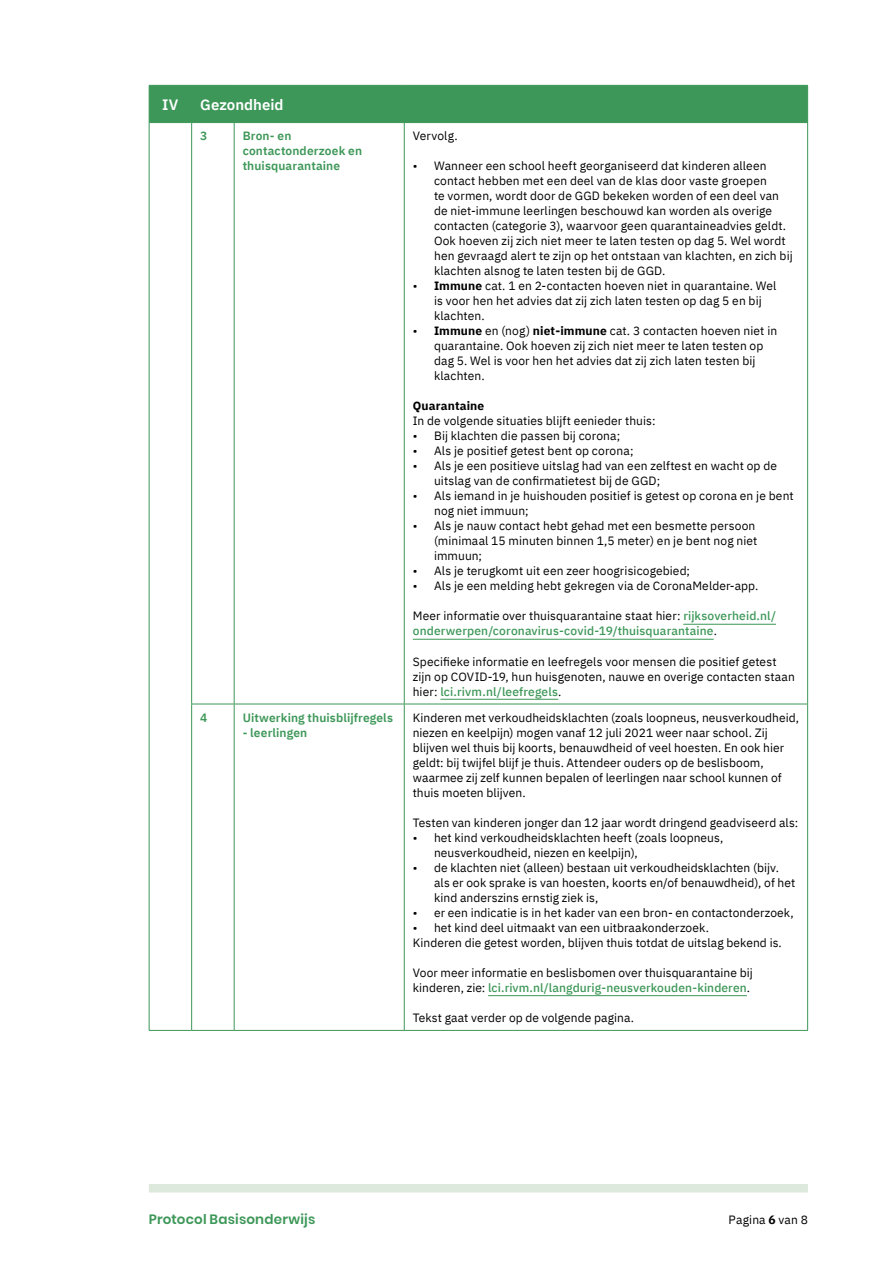
<style>
.page{position:relative;width:893px;height:1263px;background:#fff}
.page>*{position:absolute;margin:0;border:0;box-sizing:border-box;transform-origin:0 0}
.t1{font:600 15px "IBM Plex Sans";color:#fff}
.t2{font:600 13.5px "Poppins";letter-spacing:.015em;color:#3d9758}
.t3{font:12px/15px "IBM Plex Sans";letter-spacing:.005em;color:#000}
.t4{font:500 12px/15px "IBM Plex Sans";letter-spacing:.01em;color:#3d9758}
.t5{font:600 12px/15px "IBM Plex Sans";letter-spacing:.01em;color:#3d9758}
.t6{font:700 12px "IBM Plex Sans";letter-spacing:.01em;color:#000}
.s1{font-weight:700}
.s2{font-weight:400;color:#000}
.s3{font-weight:500;color:#3d9758}
</style>
<div class="page">
<div style="left:149px;top:1184px;width:659px;height:8px;background:#dde9dc"></div>
<div style="left:150px;top:86px;width:657px;height:36px;background:#3d9758"></div>
<hr style="left:149px;top:85px;width:43px;height:1px;background:#3d9758">
<hr style="left:149px;top:86px;width:1px;height:36px;background:#3d9758">
<hr style="left:192px;top:85px;width:42px;height:1px;background:#3d9758">
<hr style="left:191px;top:86px;width:1px;height:36px;background:#3d9758">
<hr style="left:234px;top:85px;width:170px;height:1px;background:#3d9758">
<hr style="left:404px;top:85px;width:404px;height:1px;background:#3d9758">
<hr style="left:807px;top:86px;width:1px;height:36px;background:#3d9758">
<hr style="left:149px;top:122px;width:43px;height:1px;background:#3d9758">
<hr style="left:149px;top:123px;width:1px;height:581px;background:#3d9758">
<hr style="left:149px;top:704px;width:1px;height:326px;background:#3d9758">
<hr style="left:149px;top:1030px;width:43px;height:1px;background:#3d9758">
<hr style="left:192px;top:122px;width:42px;height:1px;background:#3d9758">
<hr style="left:191px;top:123px;width:1px;height:581px;background:#3d9758">
<hr style="left:234px;top:122px;width:170px;height:1px;background:#3d9758">
<hr style="left:234px;top:123px;width:1px;height:581px;background:#3d9758">
<hr style="left:404px;top:122px;width:404px;height:1px;background:#3d9758">
<hr style="left:404px;top:123px;width:1px;height:581px;background:#3d9758">
<hr style="left:807px;top:123px;width:1px;height:581px;background:#3d9758">
<hr style="left:191px;top:704px;width:43px;height:1px;background:#3d9758">
<hr style="left:191px;top:704px;width:1px;height:326px;background:#3d9758">
<hr style="left:234px;top:704px;width:170px;height:1px;background:#3d9758">
<hr style="left:234px;top:704px;width:1px;height:326px;background:#3d9758">
<hr style="left:404px;top:704px;width:404px;height:1px;background:#3d9758">
<hr style="left:404px;top:704px;width:1px;height:326px;background:#3d9758">
<hr style="left:807px;top:704px;width:1px;height:326px;background:#3d9758">
<hr style="left:192px;top:1030px;width:42px;height:1px;background:#3d9758">
<hr style="left:234px;top:1030px;width:170px;height:1px;background:#3d9758">
<hr style="left:404px;top:1030px;width:404px;height:1px;background:#3d9758">
<hr style="left:683px;top:624px;width:93px;height:1px;background:#3d9758">
<hr style="left:413px;top:639px;width:301px;height:1px;background:#3d9758">
<hr style="left:440px;top:699px;width:118px;height:1px;background:#3d9758">
<hr style="left:488px;top:995px;width:259px;height:1px;background:#3d9758">
<p class="t1" style="left:162px;top:93px;width:18px">IV</p>
<p class="t1" style="left:200px;top:93px;width:85px">Gezondheid</p>
<p class="t5" style="left:200px;top:128px;width:9px">3</p>
<p class="t5" style="left:243px;top:128px;width:121px">Bron- en contactonderzoek en thuisquarantaine</p>
<p class="t3" style="left:413px;top:128px;width:46px">Vervolg.</p>
<p class="t3" style="left:434px;top:158px;width:360px;text-indent:-21px">• Wanneer een school heeft georganiseerd dat kinderen alleen contact hebben met een deel van de klas door vaste groepen<br>te vormen, wordt door de GGD bekeken worden of een deel van de niet-immune leerlingen beschouwd kan worden als overige contacten (categorie 3), waarvoor geen quarantaineadvies geldt.<br>Ook hoeven zij zich niet meer te laten testen op dag 5. Wel wordt hen gevraagd alert te zijn op het ontstaan van klachten, en zich bij klachten alsnog te laten testen bij de GGD.</p>
<p class="t3" style="left:434px;top:278px;width:344px;text-indent:-21px">• <span class="s1">Immune</span> cat. 1 en 2-contacten hoeven niet in quarantaine. Wel is voor hen het advies dat zij zich laten testen op dag 5 en bij klachten.</p>
<p class="t3" style="left:434px;top:323px;width:345px;text-indent:-21px">• <span class="s1">Immune</span> en (nog) <span class="s1">niet-immune</span> cat. 3 contacten hoeven niet in quarantaine. Ook hoeven zij zich niet meer te laten testen op dag 5. Wel is voor hen het advies dat zij zich laten testen bij klachten.</p>
<p class="t6" style="left:413px;top:397px;width:73px">Quarantaine</p>
<p class="t3" style="left:413px;top:413px;width:244px">In de volgende situaties blijft eenieder thuis:</p>
<p class="t3" style="left:413px;top:428px;width:209px">• Bij klachten die passen bij corona;</p>
<p class="t3" style="left:413px;top:443px;width:222px">• Als je positief getest bent op corona;</p>
<p class="t3" style="left:434px;top:458px;width:344px;text-indent:-21px">• Als je een positieve uitslag had van een zelftest en wacht op de uitslag van de confirmatietest bij de GGD;</p>
<p class="t3" style="left:434px;top:488px;width:361px;text-indent:-21px">• Als iemand in je huishouden positief is getest op corona en je bent nog niet immuun;</p>
<p class="t3" style="left:434px;top:518px;width:325px;text-indent:-21px">• Als je nauw contact hebt gehad met een besmette persoon (minimaal 15 minuten binnen 1,5 meter) en je bent nog niet immuun;</p>
<p class="t3" style="left:413px;top:563px;width:279px">• Als je terugkomt uit een zeer hoogrisicogebied;</p>
<p class="t3" style="left:413px;top:578px;width:347px">• Als je een melding hebt gekregen via de CoronaMelder-app.</p>
<p class="t4" style="left:413px;top:608px;width:365px"><span class="s2">Meer informatie over thuisquarantaine staat hier:</span> rijksoverheid.nl/ onderwerpen/coronavirus-covid-19/thuisquarantaine<span class="s2">.</span></p>
<p class="t3" style="left:413px;top:653px;width:384px">Specifieke informatie en leefregels voor mensen die positief getest zijn op COVID-19, hun huisgenoten, nauwe en overige contacten staan hier: <span class="s3">lci.rivm.nl/leefregels</span>.</p>
<p class="t5" style="left:200px;top:709px;width:9px">4</p>
<p class="t5" style="left:243px;top:709px;width:152px">Uitwerking thuisblijfregels</p>
<p class="t5" style="left:243px;top:724px;width:66px">- leerlingen</p>
<p class="t3" style="left:413px;top:709px;width:388px">Kinderen met verkoudheidsklachten (zoals loopneus, neusverkoudheid, niezen en keelpijn) mogen vanaf 12 juli 2021 weer naar school. Zij blijven wel thuis bij koorts, benauwdheid of veel hoesten. En ook hier geldt: bij twijfel blijf je thuis. Attendeer ouders op de beslisboom, waarmee zij zelf kunnen bepalen of leerlingen naar school kunnen of thuis moeten blijven.</p>
<p class="t3" style="left:413px;top:814px;width:387px">Testen van kinderen jonger dan 12 jaar wordt dringend geadviseerd als:</p>
<p class="t3" style="left:434px;top:829px;width:291px;text-indent:-21px">• het kind verkoudheidsklachten heeft (zoals loopneus, neusverkoudheid, niezen en keelpijn),</p>
<p class="t3" style="left:434px;top:859px;width:363px;text-indent:-21px">• de klachten niet (alleen) bestaan uit verkoudheidsklachten (bijv. als er ook sprake is van hoesten, koorts en/of benauwdheid), of het kind anderszins ernstig ziek is,</p>
<p class="t3" style="left:413px;top:904px;width:382px">• er een indicatie is in het kader van een bron- en contactonderzoek,</p>
<p class="t3" style="left:413px;top:919px;width:371px">• het kind deel uitmaakt van een uitbraakonderzoek.<br>Kinderen die getest worden, blijven thuis totdat de uitslag bekend is.</p>
<p class="t3" style="left:413px;top:964px;width:342px">Voor meer informatie en beslisbomen over thuisquarantaine bij kinderen, zie: <span class="s3">lci.rivm.nl/langdurig-neusverkouden-kinderen</span>.</p>
<p class="t3" style="left:413px;top:1009px;width:223px">Tekst gaat verder op de volgende pagina.</p>
<p class="t2" style="left:149px;top:1211px;width:168px">Protocol Basisonderwijs</p>
<p class="t3" style="left:729px;top:1211px;width:81px">Pagina <span class="s1">6</span> van 8</p>
</div>
